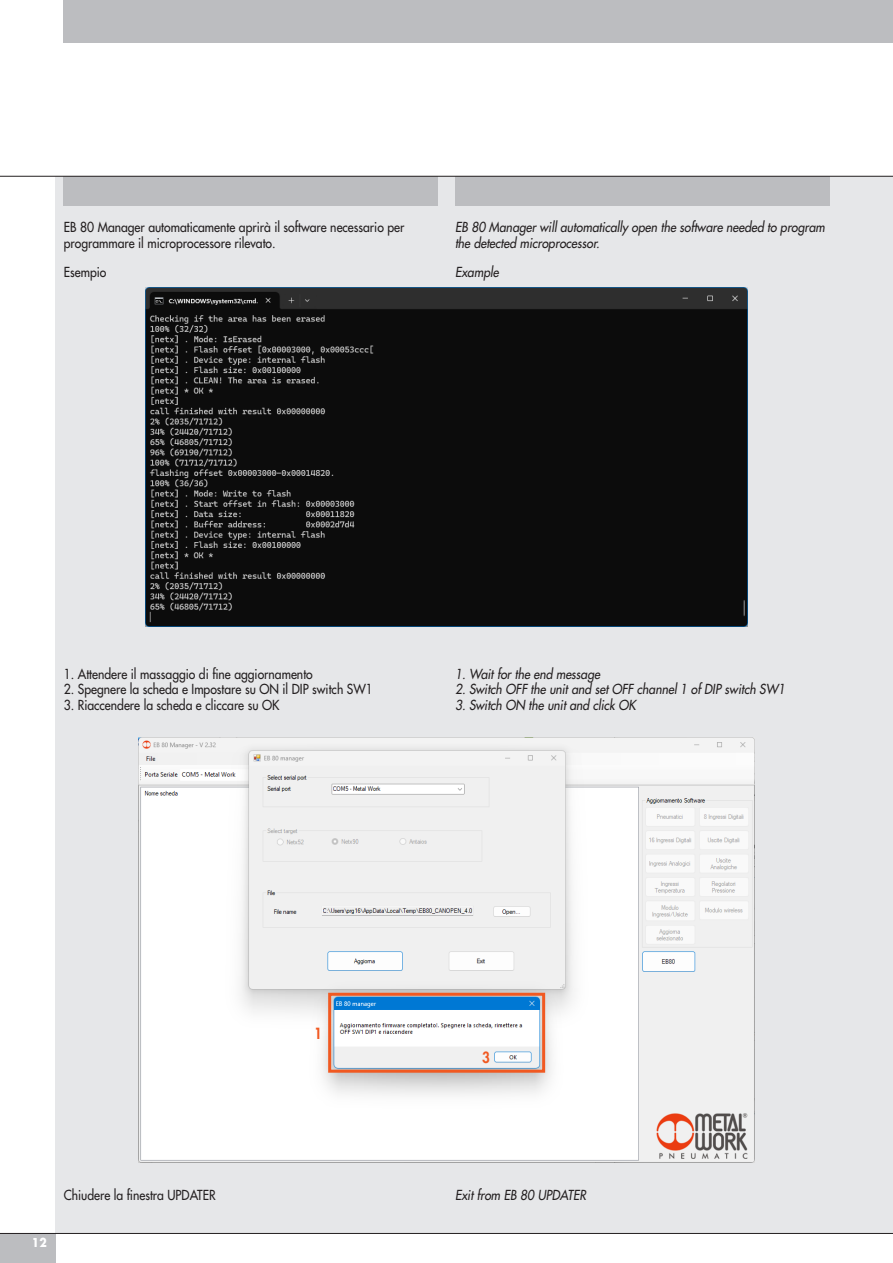
<style>
.page{position:relative;width:893px;height:1263px;background:#fff}
.page>*{position:absolute;margin:0;border:0;box-sizing:border-box;transform-origin:0 0}
.Stile_di_paragrafo_2{font:800 15px "Futura Std";color:#f15921;scale:.9 1}
.t1{font:500 13.5px/15.6px "Futura Std";color:#231f20;scale:.9 1}
.t2{font:italic 500 13.5px/15.6px "Futura Std";color:#231f20;scale:.9 1}
.t3{font:700 12px "Futura Std";color:#fff;scale:.9 1}
</style>
<div class="page">
<div style="left:0;top:1233px;width:55px;height:30px;background:#bcbdc0"></div>
<div style="left:64px;top:0;width:829px;height:43px;background:#bcbdc0"></div>
<div style="left:55px;top:176px;width:838px;height:1057px;background:#e6e7e9"></div>
<div style="left:64px;top:176px;width:374px;height:30px;background:#bcbdc0"></div>
<div style="left:455px;top:176px;width:374px;height:30px;background:#bcbdc0"></div>
<hr style="left:0;top:1233px;width:893px;height:1px;background:#231f20">
<img style="left:145px;top:287px;width:603px;height:339px">
<img style="left:138px;top:738px;width:617px;height:424px">
<div style="left:328px;top:993px;width:217px;height:80px;border:3px solid #f15921"></div>
<hr style="left:0;top:176px;width:893px;height:1px;background:#231f20">
<p class="t1" style="left:64px;top:220px;width:380px">EB 80 Manager automaticamente aprirà il software necessario per programmare il microprocessore rilevato.</p>
<p class="t2" style="left:455px;top:220px;width:412px">EB 80 Manager will automatically open the software needed to program the detected microprocessor.</p>
<p class="t1" style="left:64px;top:264px;width:49px">Esempio</p>
<p class="t2" style="left:455px;top:264px;width:50px">Example</p>
<p class="t1" style="left:64px;top:666px;width:278px">1. Attendere il massaggio di fine aggiornamento</p>
<p class="t1" style="left:64px;top:682px;width:345px">2. Spegnere la scheda e Impostare su ON il DIP switch SW1</p>
<p class="t1" style="left:64px;top:697px;width:241px">3. Riaccendere la scheda e cliccare su OK</p>
<p class="t2" style="left:455px;top:666px;width:163px">1. Wait for the end message</p>
<p class="t2" style="left:455px;top:682px;width:368px">2. Switch OFF the unit and set OFF channel 1 of DIP switch SW1</p>
<p class="t2" style="left:455px;top:697px;width:202px">3. Switch ON the unit and click OK</p>
<p class="Stile_di_paragrafo_2" style="left:314px;top:1024px;width:10px">1</p>
<p class="Stile_di_paragrafo_2" style="left:482px;top:1048px;width:10px">3</p>
<p class="t3" style="left:32px;top:1235px;width:18px">12</p>
<p class="t1" style="left:64px;top:1187px;width:170px">Chiudere la finestra UPDATER</p>
<p class="t2" style="left:455px;top:1187px;width:147px">Exit from EB 80 UPDATER</p>
</div>
